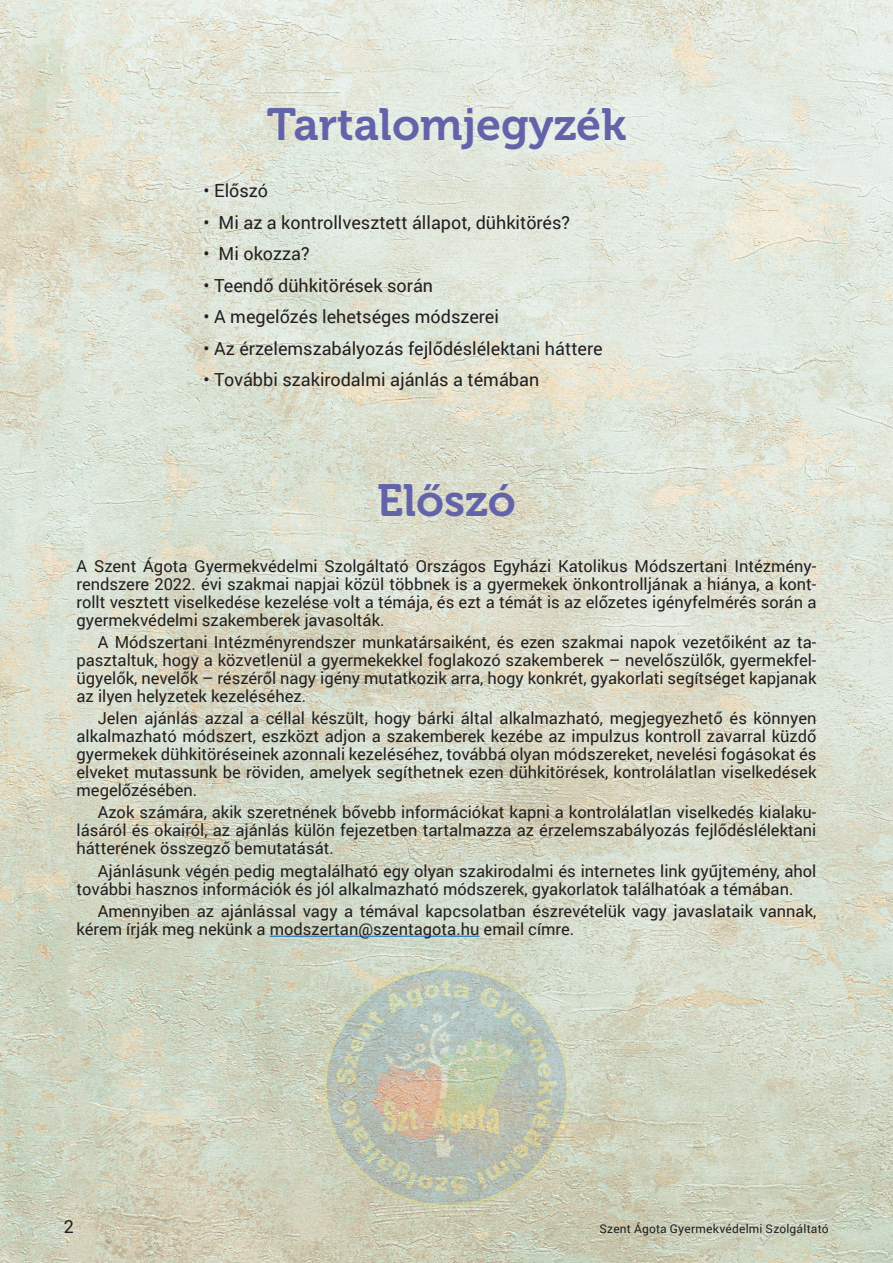
<style>
.page{position:relative;width:893px;height:1263px;background:#fff}
.page>*{position:absolute;margin:0;border:0;box-sizing:border-box;transform-origin:0 0}
.t1{font:45px "Museo 700";color:#6363aa}
.t2{font:18px "Roboto";color:#231f20}
.t3{font:16.5px/18px "Roboto";color:#231f20;text-align:justify}
.t4{font:12px "Roboto";letter-spacing:.015em;color:#231f20}
</style>
<div class="page">
<img style="left:0;top:0;width:893px;height:1263px">
<img style="left:322px;top:965px;width:249px;height:243px">
<hr style="left:270px;top:936px;width:209px;height:1px;background:#0563c1">
<p class="t1" style="left:267px;top:99px;width:361px">Tartalomjegyzék</p>
<p class="t2" style="left:204px;top:178px;width:66px">• Előszó</p>
<p class="t2" style="left:204px;top:210px;width:368px">• Mi az a kontrollvesztett állapot, dühkitörés?</p>
<p class="t2" style="left:204px;top:241px;width:108px">• Mi okozza?</p>
<p class="t2" style="left:204px;top:273px;width:231px">• Teendő dühkitörések során</p>
<p class="t2" style="left:204px;top:304px;width:297px">• A megelőzés lehetséges módszerei</p>
<p class="t2" style="left:204px;top:336px;width:400px">• Az érzelemszabályozás fejlődéslélektani háttere</p>
<p class="t2" style="left:204px;top:367px;width:337px">• További szakirodalmi ajánlás a témában</p>
<p class="t1" style="left:377px;top:476px;width:140px">Előszó</p>
<p class="t3" style="left:77px;top:556px;width:741px">A Szent Ágota Gyermekvédelmi Szolgáltató Országos Egyházi Katolikus Módszertani Intézmény&shy;rendszere 2022. évi szakmai napjai közül többnek is a gyermekek önkontrolljának a hiánya, a kont&shy;rollt vesztett viselkedése kezelése volt a témája, és ezt a témát is az előzetes igényfelmérés során a gyermekvédelmi szakemberek javasolták.</p>
<p class="t3" style="left:77px;top:632px;width:741px;text-indent:21px">A Módszertani Intézményrendszer munkatársaiként, és ezen szakmai napok vezetőiként az ta&shy;pasztaltuk, hogy a közvetlenül a gyermekekkel foglakozó szakemberek – nevelőszülők, gyermekfel&shy;ügyelők, nevelők – részéről nagy igény mutatkozik arra, hogy konkrét, gyakorlati segítséget kapjanak az ilyen helyzetek kezeléséhez.</p>
<p class="t3" style="left:77px;top:709px;width:741px;text-indent:21px">Jelen ajánlás azzal a céllal készült, hogy bárki által alkalmazható, megjegyezhető és könnyen alkalmazható módszert, eszközt adjon a szakemberek kezébe az impulzus kontroll zavarral küzdő gyermekek dühkitöréseinek azonnali kezeléséhez, továbbá olyan módszereket, nevelési fogásokat és elveket mutassunk be röviden, amelyek segíthetnek ezen dühkitörések, kontrolálatlan viselkedések megelőzésében.</p>
<p class="t3" style="left:77px;top:803px;width:741px;text-indent:21px">Azok számára, akik szeretnének bővebb információkat kapni a kontrolálatlan viselkedés kialaku&shy;lásáról és okairól, az ajánlás külön fejezetben tartalmazza az érzelemszabályozás fejlődéslélektani hátterének összegző bemutatását.</p>
<p class="t3" style="left:77px;top:861px;width:741px;text-indent:21px">Ajánlásunk végén pedig megtalálható egy olyan szakirodalmi és internetes link gyűjtemény, ahol további hasznos információk és jól alkalmazható módszerek, gyakorlatok találhatóak a témában.</p>
<p class="t3" style="left:77px;top:901px;width:741px;text-indent:21px">Amennyiben az ajánlással vagy a témával kapcsolatban észrevételük vagy javaslataik vannak, kérem írják meg nekünk a modszertan@szentagota.hu email címre.</p>
<p class="t2" style="left:64px;top:1214px;width:12px">2</p>
<p class="t4" style="left:600px;top:1220px;width:231px">Szent Ágota Gyermekvédelmi Szolgáltató</p>
</div>
